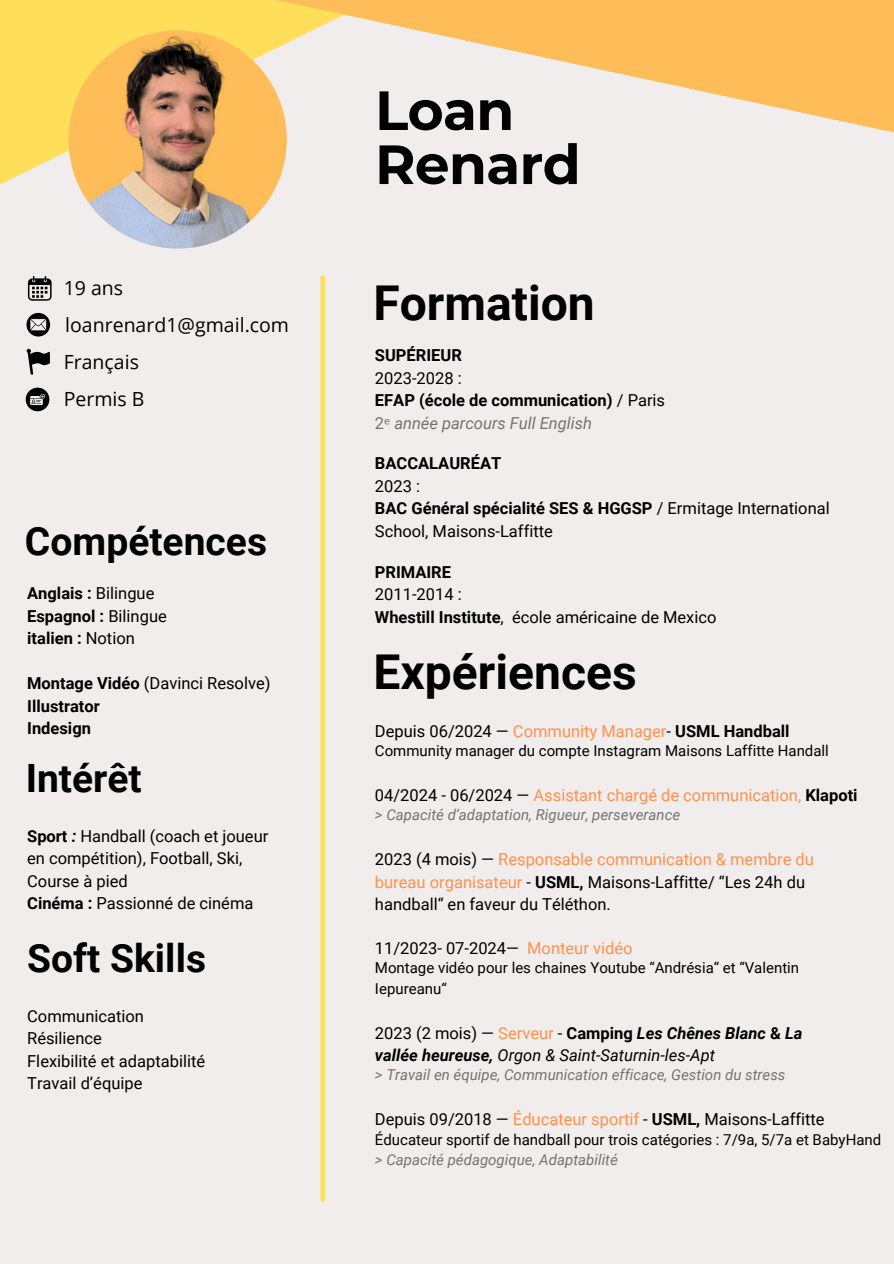
<style>
.page{position:relative;width:894px;height:1264px;background:#fff}
.page>*{position:absolute;margin:0;border:0;box-sizing:border-box;transform-origin:0 0}
.t1{font:700 55.05px/54px "Montserrat";letter-spacing:-.015em;color:#000}
.t2{font:700 48px "Roboto";color:#000}
.t3{font:700 39px "Roboto";color:#000}
.t4{font:19.5px "Open Sans";color:#000}
.t5{font:16.5px/22.5px "Roboto";color:#000}
.t6{font:700 16.5px "Roboto";color:#000}
.t7{font:16.5px "Roboto";color:#ff914d}
.t8{font:italic 700 16.5px "Roboto";color:#000}
.t9{font:italic 16.5px "Roboto";color:#000}
.t10{font:italic 16.5px "Roboto";color:#737373}
.t11{font:15px/20.2px "Roboto";color:#000}
.t12{font:italic 15px "Roboto";color:#737373}
.s1{font-weight:400}
.s2{font-style:normal}
.s3{font-family:"Noto Sans";font-style:normal}
.s4{font-weight:700}
.s5{color:#000}
.s6{font-weight:700;color:#000}
.s7{font-weight:700;font-style:italic}
.s8{color:#ff914d}
.s9{font-weight:400;font-style:normal}
.s10{font-weight:400;font-style:normal;color:#ff914d}
</style>
<div class="page">
<div style="left:0;top:0;width:893px;height:1263px;background:#f1eded"></div>
<svg style="left:0;top:0;width:271px;height:249px;fill:#ffde59"></svg>
<svg style="left:271px;top:0;width:622px;height:196px"></svg>
<img style="left:68px;top:30px;width:219px;height:218px;border-radius:50%">
<svg style="left:28px;top:276px;width:24px;height:25px"></svg>
<svg style="left:26px;top:313px;width:24px;height:23px"></svg>
<svg style="left:27px;top:349px;width:23px;height:25px"></svg>
<div style="left:320px;top:276px;width:5px;height:925px;background:#ffde59"></div>
<svg style="left:26px;top:387px;width:23px;height:24px"></svg>
<h1 class="t1" style="left:375px;top:83px;width:207px">Loan<br>Renard</h1>
<p class="t4" style="left:64px;top:274px;width:61px">19 ans</p>
<h4 class="t2" style="left:373px;top:275px;width:223px">Formation</h4>
<p class="t4" style="left:65px;top:311px;width:225px">loanrenard1@gmail.com</p>
<p class="t4" style="left:64px;top:348px;width:77px">Français</p>
<p class="t4" style="left:64px;top:385px;width:82px">Permis B</p>
<p class="t6" style="left:375px;top:346px;width:88px">SUPÉRIEUR</p>
<p class="t5" style="left:375px;top:366px;width:88px">2023-2028 :</p>
<p class="t6" style="left:375px;top:391px;width:291px">EFAP (école de communication) <span class="s1">/ Paris</span></p>
<p class="t10" style="left:375px;top:413px;width:218px"><span class="s2">2</span><span class="s3">ᵉ</span> année parcours Full English</p>
<p class="t6" style="left:375px;top:454px;width:128px">BACCALAURÉAT</p>
<p class="t5" style="left:375px;top:475px;width:47px">2023 :</p>
<h3 class="t5" style="left:375px;top:497px;width:456px"><span class="s4">BAC Général spécialité SES &amp; HGGSP</span> / Ermitage International<br>School, Maisons-Laffitte</h3>
<p class="t6" style="left:375px;top:562px;width:78px">PRIMAIRE</p>
<p class="t5" style="left:375px;top:583px;width:88px">2011-2014 :</p>
<h3 class="t5" style="left:375px;top:605px;width:343px"><span class="s4">Whestill Institute</span>, école américaine de Mexico</h3>
<h4 class="t3" style="left:25px;top:519px;width:243px">Compétences</h4>
<p class="t6" style="left:27px;top:584px;width:129px">Anglais : <span class="s1">Bilingue</span></p>
<h2 class="t6" style="left:27px;top:606px;width:141px">Espagnol : <span class="s1">Bilingue</span></h2>
<p class="t6" style="left:27px;top:629px;width:109px">italien : <span class="s1">Notion</span></p>
<p class="t5" style="left:27px;top:672px;width:245px"><span class="s4">Montage Vidéo</span> (Davinci Resolve)</p>
<p class="t6" style="left:27px;top:696px;width:74px">Illustrator</p>
<p class="t6" style="left:27px;top:719px;width:65px">Indesign</p>
<h4 class="t2" style="left:373px;top:644px;width:265px">Expériences</h4>
<p class="t7" style="left:375px;top:721px;width:416px"><span class="s5">Depuis 06/2024 —</span> Community Manager<span class="s5">-</span> <span class="s6">USML Handball</span></p>
<p class="t11" style="left:375px;top:741px;width:455px">Community manager du compte Instagram Maisons Laffitte Handall</p>
<h4 class="t3" style="left:26px;top:755px;width:117px">Intérêt</h4>
<p class="t5" style="left:27px;top:824px;width:242px"><span class="s4">Sport</span> <span class="s7">:</span> Handball (coach et joueur en compétition), Football, Ski,<br>Course à pied</p>
<p class="t5" style="left:27px;top:892px;width:228px"><span class="s4">Cinéma :</span> Passionné de cinéma</p>
<h3 class="t3" style="left:27px;top:936px;width:180px">Soft Skills</h3>
<p class="t5" style="left:27px;top:1004px;width:118px">Communication</p>
<p class="t5" style="left:27px;top:1027px;width:76px">Résilience</p>
<p class="t5" style="left:27px;top:1049px;width:179px">Flexibilité et adaptabilité</p>
<p class="t5" style="left:27px;top:1072px;width:117px">Travail d’équipe</p>
<h2 class="t7" style="left:375px;top:786px;width:484px"><span class="s5">04/2024 - 06/2024 —</span> Assistant chargé de communication, <span class="s6">Klapoti</span></h2>
<p class="t12" style="left:375px;top:806px;width:306px">&gt; Capacité d’adaptation, Rigueur, perseverance</p>
<p class="t5" style="left:375px;top:848px;width:440px">2023 (4 mois) — <span class="s8">Responsable communication &amp; membre du bureau organisateur</span> - <span class="s4">USML,</span> Maisons-Laffitte/ “Les 24h du handball“ en faveur du Téléthon.</p>
<p class="t5" style="left:375px;top:937px;width:259px">11/2023- 07-2024— <span class="s8">Monteur vidéo</span></p>
<p class="t11" style="left:375px;top:958px;width:425px">Montage vidéo pour les chaines Youtube “Andrésia“ et “Valentin<br>Iepureanu“</p>
<p class="t8" style="left:375px;top:1023px;width:429px"><span class="s9">2023 (2 mois) —</span> <span class="s10">Serveur</span> <span class="s9">-</span> <span class="s2">Camping</span> Les Chênes Blanc <span class="s2">&amp;</span> La</p>
<p class="t9" style="left:375px;top:1045px;width:341px"><span class="s4">vallée heureuse,</span> Orgon &amp; Saint-Saturnin-les-Apt</p>
<p class="t12" style="left:375px;top:1066px;width:412px">&gt; Travail en équipe, Communication efficace, Gestion du stress</p>
<p class="t5" style="left:375px;top:1108px;width:451px">Depuis 09/2018 — <span class="s8">Éducateur sportif</span> - <span class="s4">USML,</span> Maisons-Laffitte</p>
<p class="t11" style="left:375px;top:1129px;width:507px">Éducateur sportif de handball pour trois catégories : 7/9a, 5/7a et BabyHand</p>
<p class="t12" style="left:375px;top:1150px;width:244px">&gt; Capacité pédagogique, Adaptabilité</p>
</div>
